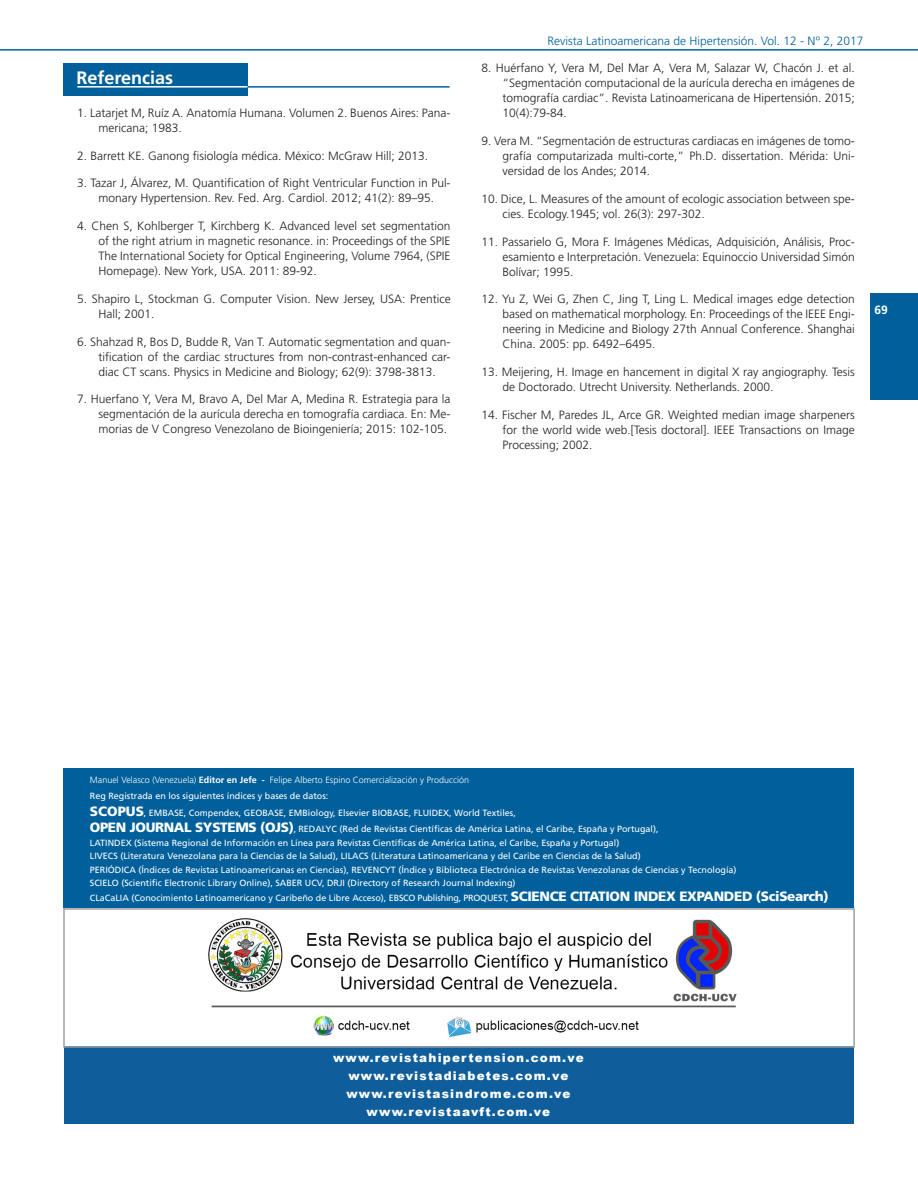
<style>
.page{position:relative;width:918px;height:1188px;background:#fff}
.page>*{position:absolute;margin:0;border:0;box-sizing:border-box;transform-origin:0 0}
.t1{font:700 18px "Frutiger";color:#fff}
.t2{font:300 12px/15px "Frutiger";color:#231f20;text-align:justify}
.t3{font:900 12px "Arial";letter-spacing:.1em;color:#fff}
.t4{font:300 12px "Frutiger";color:#01609b}
.t5{font:700 12px "Frutiger";color:#fff}
.t6{font:9px "Frutiger";color:#fff}
.t7{font:300 9px "Frutiger";color:#fff}
.s1{font-weight:700}
.s2{font-weight:900;font-size:13.5px}
</style>
<div class="page">
<div style="left:871px;top:293px;width:47px;height:107px;background:#01609b"></div>
<hr style="left:0;top:49px;width:918px;height:2px;background:#01609b">
<div style="left:64px;top:1047px;width:790px;height:77px;background:#0f5e9b"></div>
<img style="left:208px;top:918px;width:529px;height:119px">
<div style="left:63px;top:908px;width:792px;height:140px;border:2px solid #9d9fa2"></div>
<div style="left:64px;top:769px;width:790px;height:139px;background:#01609b"></div>
<div style="left:63px;top:63px;width:185px;height:33px;background:#01609b"></div>
<hr style="left:77px;top:86px;width:171px;height:2px;background:#fff">
<hr style="left:248px;top:86px;width:202px;height:2px;background:#01609b">
<p class="t1" style="left:77px;top:67px;width:98px">Referencias</p>
<p class="t2" style="left:98px;top:105px;width:354px;text-indent:-21px">1. Latarjet M, Ruíz A. Anatomía Humana. Volumen 2. Buenos Aires: Pana&shy;mericana; 1983.</p>
<p class="t2" style="left:77px;top:148px;width:353px">2. Barrett KE. Ganong fisiología médica. México: McGraw Hill; 2013.</p>
<p class="t2" style="left:77px;top:176px;width:375px;text-align:center">3. Tazar J, Álvarez, M. Quantification of Right Ventricular Function in Pul&shy;monary Hypertension. Rev. Fed. Arg. Cardiol. 2012; 41(2): 89–95.</p>
<p class="t2" style="left:98px;top:219px;width:354px;text-indent:-21px">4. Chen S, Kohlberger T, Kirchberg K. Advanced level set segmentation of the right atrium in magnetic resonance. in: Proceedings of the SPIE The International Society for Optical Engineering, Volume 7964, (SPIE Homepage). New York, USA. 2011: 89-92.</p>
<p class="t2" style="left:98px;top:291px;width:354px;text-indent:-21px">5. Shapiro L, Stockman G. Computer Vision. New Jersey, USA: Prentice<br>Hall; 2001.</p>
<p class="t2" style="left:98px;top:334px;width:354px;text-indent:-21px">6. Shahzad R, Bos D, Budde R, Van T. Automatic segmentation and quan&shy;tification of the cardiac structures from non-contrast-enhanced car&shy;diac CT scans. Physics in Medicine and Biology; 62(9): 3798-3813.</p>
<p class="t2" style="left:98px;top:392px;width:354px;text-indent:-21px">7. Huerfano Y, Vera M, Bravo A, Del Mar A, Medina R. Estrategia para la segmentación de la aurícula derecha en tomografía cardiaca. En: Me&shy;morias de V Congreso Venezolano de Bioingeniería; 2015: 102-105.</p>
<p class="t4" style="left:548px;top:34px;width:317px">Revista Latinoamericana de Hipertensión. Vol. 12 - Nº 2, 2017</p>
<p class="t2" style="left:503px;top:61px;width:354px;text-indent:-21px">8. Huérfano Y, Vera M, Del Mar A, Vera M, Salazar W, Chacón J. et al. “Segmentación computacional de la aurícula derecha en imágenes de tomografía cardiac”. Revista Latinoamericana de Hipertensión. 2015; 10(4):79-84.</p>
<p class="t2" style="left:503px;top:134px;width:354px;text-indent:-21px">9. Vera M. “Segmentación de estructuras cardiacas en imágenes de tomo&shy;grafía computarizada multi-corte,” Ph.D. dissertation. Mérida: Uni&shy;versidad de los Andes; 2014.</p>
<p class="t2" style="left:503px;top:191px;width:354px;text-indent:-21px">10. Dice, L. Measures of the amount of ecologic association between spe&shy;cies. Ecology.1945; vol. 26(3): 297-302.</p>
<p class="t2" style="left:503px;top:234px;width:354px;text-indent:-21px">11. Passarielo G, Mora F. Imágenes Médicas, Adquisición, Análisis, Proc&shy;esamiento e Interpretación. Venezuela: Equinoccio Universidad Simón Bolívar; 1995.</p>
<p class="t2" style="left:503px;top:292px;width:354px;text-indent:-21px">12. Yu Z, Wei G, Zhen C, Jing T, Ling L. Medical images edge detection based on mathematical morphology. En: Proceedings of the IEEE Engi&shy;neering in Medicine and Biology 27th Annual Conference. Shanghai China. 2005: pp. 6492–6495.</p>
<p class="t2" style="left:503px;top:365px;width:354px;text-indent:-21px">13. Meijering, H. Image en hancement in digital X ray angiography. Tesis de Doctorado. Utrecht University. Netherlands. 2000.</p>
<p class="t2" style="left:503px;top:407px;width:354px;text-indent:-21px">14. Fischer M, Paredes JL, Arce GR. Weighted median image sharpeners for the world wide web.[Tesis doctoral]. IEEE Transactions on Image Processing; 2002.</p>
<p class="t5" style="left:874px;top:303px;width:15px">69</p>
<p class="t7" style="left:90px;top:774px;width:381px">Manuel Velasco (Venezuela) <span class="s1">Editor en Jefe -</span> Felipe Alberto Espino Comercialización y Producción</p>
<p class="t6" style="left:90px;top:791px;width:240px">Reg Registrada en los siguientes índices y bases de datos:</p>
<p class="t6" style="left:90px;top:807px;width:427px"><span class="s2">SCOPUS</span>, EMBASE, Compendex, GEOBASE, EMBiology, Elsevier BIOBASE, FLUIDEX, World Textiles,</p>
<p class="t6" style="left:90px;top:824px;width:570px"><span class="s2">OPEN JOURNAL SYSTEMS (OJS)</span>, REDALYC (Red de Revistas Científicas de América Latina, el Caribe, España y Portugal),</p>
<p class="t6" style="left:90px;top:837px;width:531px">LATINDEX (Sistema Regional de Información en Línea para Revistas Científicas de América Latina, el Caribe, España y Portugal)</p>
<p class="t6" style="left:90px;top:851px;width:552px">LIVECS (Literatura Venezolana para la Ciencias de la Salud), LILACS (Literatura Latinoamericana y del Caribe en Ciencias de la Salud)</p>
<p class="t6" style="left:90px;top:864px;width:648px">PERIÓDICA (Índices de Revistas Latinoamericanas en Ciencias), REVENCYT (Índice y Biblioteca Electrónica de Revistas Venezolanas de Ciencias y Tecnología)</p>
<p class="t6" style="left:90px;top:878px;width:427px">SCIELO (Scientific Electronic Library Online), SABER UCV, DRJI (Directory of Research Journal Indexing)</p>
<p class="t6" style="left:90px;top:893px;width:740px">CLaCaLIA (Conocimiento Latinoamericano y Caribeño de Libre Acceso), EBSCO Publishing, PROQUEST, <span class="s2">SCIENCE CITATION INDEX EXPANDED (SciSearch)</span></p>
<p class="t3" style="left:333px;top:1049px;width:252px">www.revistahipertension.com.ve</p>
<p class="t3" style="left:348px;top:1067px;width:221px">www.revistadiabetes.com.ve</p>
<p class="t3" style="left:346px;top:1085px;width:226px">www.revistasindrome.com.ve</p>
<p class="t3" style="left:367px;top:1103px;width:185px">www.revistaavft.com.ve</p>
</div>
